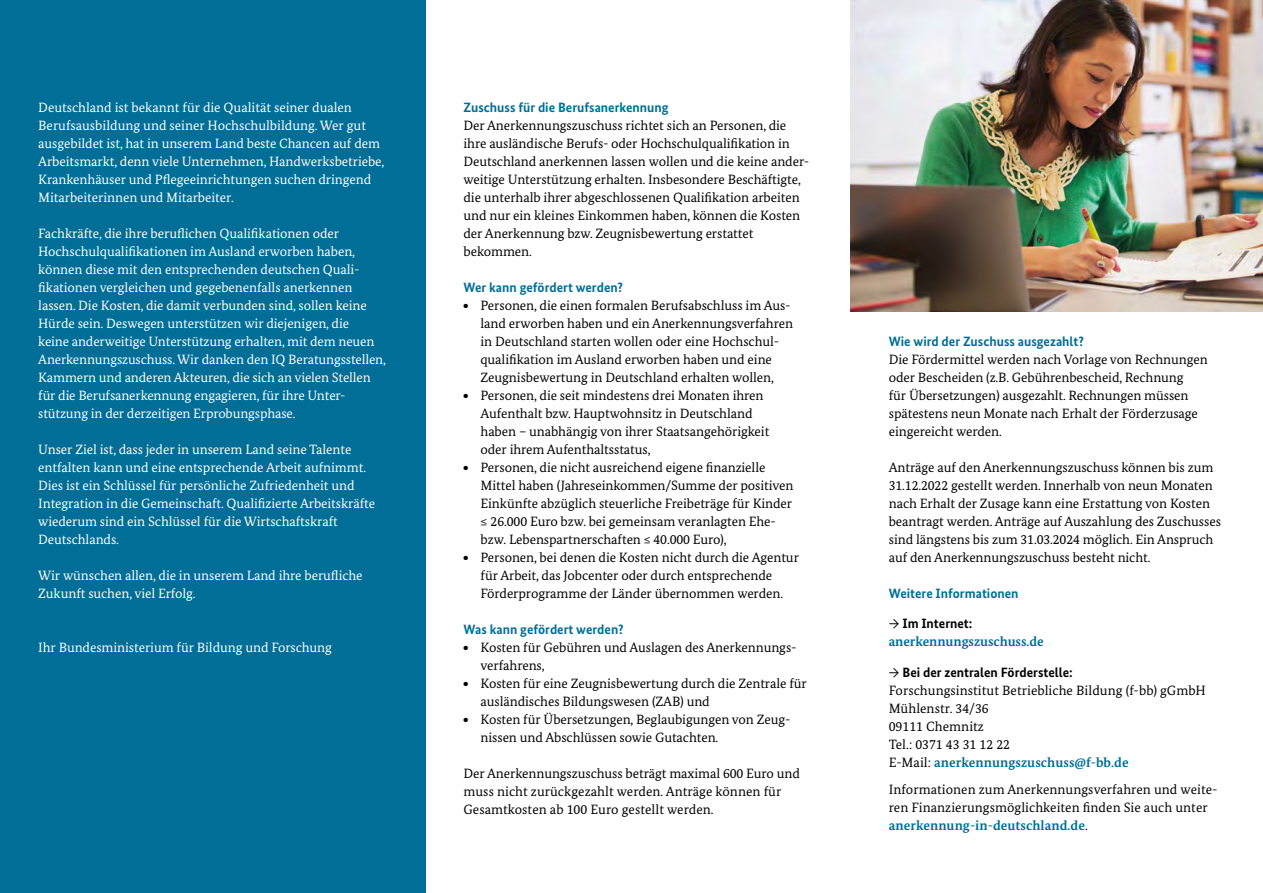
<style>
.page{position:relative;width:1263px;height:893px;background:#fff}
.page>*{position:absolute;margin:0;border:0;box-sizing:border-box;transform-origin:0 0}
.Fließtext{font:13.5px/18px "Bundes Serif";color:#fff}
.Fließtext-2{font:13.5px/18px "Bundes Serif";color:#000}
.Aufzählung_punkte{font:13.5px/18px "Bundes Serif";color:#000}
.Subheadline_BundesSa{font:700 13.5px "Bundes Sans";color:#006e96}
.Fließtext-3{font:700 13.5px "Bundes Serif";color:#006e96}
.Subheadline_BundesSa-2{font:700 13.5px "Bundes Sans";color:#000}
.s1{font-weight:400}
.s2{font-weight:400;color:#000}
.s3{font-weight:700;color:#006e96}
</style>
<div class="page">
<div style="left:0;top:0;width:425px;height:893px;background:#006e96"></div>
<img style="left:850px;top:0;width:413px;height:312px">
<p class="Fließtext" style="left:38px;top:98px;width:348px">Deutschland ist bekannt für die Qualität seiner dualen Berufsausbildung und seiner Hochschulbildung. Wer gut ausgebildet ist, hat in unserem Land beste Chancen auf dem Arbeitsmarkt, denn viele Unternehmen, Handwerksbetriebe, Krankenhäuser und Pflegeeinrichtungen suchen dringend Mitarbeiterinnen und Mitarbeiter.</p>
<p class="Fließtext" style="left:38px;top:224px;width:349px">Fachkräfte, die ihre beruflichen Qualifikationen oder Hochschulqualifikationen im Ausland erworben haben, können diese mit den entsprechenden deutschen Quali&shy;fikationen vergleichen und gegebenenfalls anerkennen lassen. Die Kosten, die damit verbunden sind, sollen keine Hürde sein. Deswegen unterstützen wir diejenigen, die<br>keine anderweitige Unterstützung erhalten, mit dem neuen Anerkennungszuschuss. Wir danken den IQ Beratungsstellen, Kammern und anderen Akteuren, die sich an vielen Stellen für die Berufsanerkennung engagieren, für ihre Unter&shy;stützung in der derzeitigen Erprobungsphase.</p>
<p class="Fließtext" style="left:38px;top:440px;width:339px">Unser Ziel ist, dass jeder in unserem Land seine Talente entfalten kann und eine entsprechende Arbeit aufnimmt.<br>Dies ist ein Schlüssel für persönliche Zufriedenheit und Integration in die Gemeinschaft. Qualifizierte Arbeitskräfte wiederum sind ein Schlüssel für die Wirtschaftskraft Deutschlands.</p>
<p class="Fließtext" style="left:38px;top:566px;width:326px">Wir wünschen allen, die in unserem Land ihre berufliche<br>Zukunft suchen, viel Erfolg.</p>
<p class="Fließtext" style="left:38px;top:638px;width:295px">Ihr Bundesministerium für Bildung und Forschung</p>
<h3 class="Subheadline_BundesSa" style="left:463px;top:99px;width:207px">Zuschuss für die Berufsanerkennung</h3>
<p class="Fließtext-2" style="left:463px;top:116px;width:347px">Der Anerkennungszuschuss richtet sich an Personen, die ihre ausländische Berufs- oder Hochschulqualifikation in Deutschland anerkennen lassen wollen und die keine ander&shy;weitige Unterstützung erhalten. Insbesondere Beschäftigte, die unterhalb ihrer abgeschlossenen Qualifikation arbeiten und nur ein kleines Einkommen haben, können die Kosten der Anerkennung bzw. Zeugnisbewertung erstattet bekommen.</p>
<h4 class="Subheadline_BundesSa" style="left:463px;top:279px;width:161px">Wer kann gefördert werden?</h4>
<p class="Aufzählung_punkte" style="left:480px;top:296px;width:314px;text-indent:-17px">● Personen, die einen formalen Berufsabschluss im Aus&shy;land erworben haben und ein Anerkennungsverfahren in Deutschland starten wollen oder eine Hochschul&shy;qualifikation im Ausland erworben haben und eine Zeugnisbewertung in Deutschland erhalten wollen,</p>
<p class="Aufzählung_punkte" style="left:480px;top:386px;width:290px;text-indent:-17px">● Personen, die seit mindestens drei Monaten ihren Aufenthalt bzw. Hauptwohnsitz in Deutschland haben – unabhängig von ihrer Staatsangehörigkeit oder ihrem Aufenthaltsstatus,</p>
<p class="Aufzählung_punkte" style="left:480px;top:458px;width:315px;text-indent:-17px">● Personen, die nicht ausreichend eigene finanzielle Mittel haben (Jahreseinkommen/Summe der positiven Einkünfte abzüglich steuerliche Freibeträge für Kinder ≤ 26.000 Euro bzw. bei gemeinsam veranlagten Ehe&shy;bzw. Lebenspartnerschaften ≤ 40.000 Euro),</p>
<p class="Aufzählung_punkte" style="left:480px;top:548px;width:320px;text-indent:-17px">● Personen, bei denen die Kosten nicht durch die Agentur für Arbeit, das Jobcenter oder durch entsprechende<br>Förderprogramme der Länder übernommen werden.</p>
<h4 class="Subheadline_BundesSa" style="left:463px;top:621px;width:162px">Was kann gefördert werden?</h4>
<p class="Aufzählung_punkte" style="left:480px;top:638px;width:318px;text-indent:-17px">● Kosten für Gebühren und Auslagen des Anerkennungs&shy;verfahrens,</p>
<p class="Aufzählung_punkte" style="left:480px;top:674px;width:328px;text-indent:-17px">● Kosten für eine Zeugnisbewertung durch die Zentrale für ausländisches Bildungswesen (ZAB) und</p>
<p class="Aufzählung_punkte" style="left:480px;top:710px;width:310px;text-indent:-17px">● Kosten für Übersetzungen, Beglaubigungen von Zeug&shy;nissen und Abschlüssen sowie Gutachten.</p>
<p class="Fließtext-2" style="left:463px;top:764px;width:338px">Der Anerkennungszuschuss beträgt maximal 600 Euro und muss nicht zurückgezahlt werden. Anträge können für<br>Gesamtkosten ab 100 Euro gestellt werden.</p>
<h4 class="Subheadline_BundesSa" style="left:889px;top:333px;width:197px">Wie wird der Zuschuss ausgezahlt?</h4>
<p class="Fließtext-2" style="left:889px;top:350px;width:321px">Die Fördermittel werden nach Vorlage von Rechnungen oder Bescheiden (z.B. Gebührenbescheid, Rechnung<br>für Übersetzungen) ausgezahlt. Rechnungen müssen spätestens neun Monate nach Erhalt der Förderzusage eingereicht werden.</p>
<p class="Fließtext-2" style="left:889px;top:458px;width:334px">Anträge auf den Anerkennungszuschuss können bis zum 31.12.2022 gestellt werden. Innerhalb von neun Monaten nach Erhalt der Zusage kann eine Erstattung von Kosten beantragt werden. Anträge auf Auszahlung des Zuschusses sind längstens bis zum 31.03.2024 möglich. Ein Anspruch auf den Anerkennungszuschuss besteht nicht.</p>
<h4 class="Subheadline_BundesSa" style="left:889px;top:585px;width:131px">Weitere Informationen</h4>
<h4 class="Subheadline_BundesSa-2" style="left:889px;top:616px;width:85px"><span class="s1">→</span> Im Internet:</h4>
<p class="Fließtext-3" style="left:889px;top:633px;width:157px">anerkennungszuschuss.de</p>
<h4 class="Subheadline_BundesSa-2" style="left:889px;top:665px;width:185px"><span class="s1">→</span> Bei der zentralen Förderstelle:</h4>
<p class="Fließtext-2" style="left:889px;top:681px;width:319px">Forschungsinstitut Betriebliche Bildung (f-bb) gGmbH</p>
<p class="Fließtext-2" style="left:889px;top:699px;width:102px">Mühlenstr. 34/36</p>
<p class="Fließtext-2" style="left:889px;top:717px;width:97px">09111 Chemnitz</p>
<p class="Fließtext-2" style="left:889px;top:735px;width:123px">Tel.: 0371 43 31 12 22</p>
<p class="Fließtext-3" style="left:889px;top:754px;width:242px"><span class="s2">E-Mail:</span> anerkennungszuschuss@f-bb.de</p>
<p class="Fließtext-2" style="left:889px;top:780px;width:330px">Informationen zum Anerkennungsverfahren und weite&shy;ren Finanzierungsmöglichkeiten finden Sie auch unter <span class="s3">anerkennung-in-deutschland.de</span>.</p>
</div>
